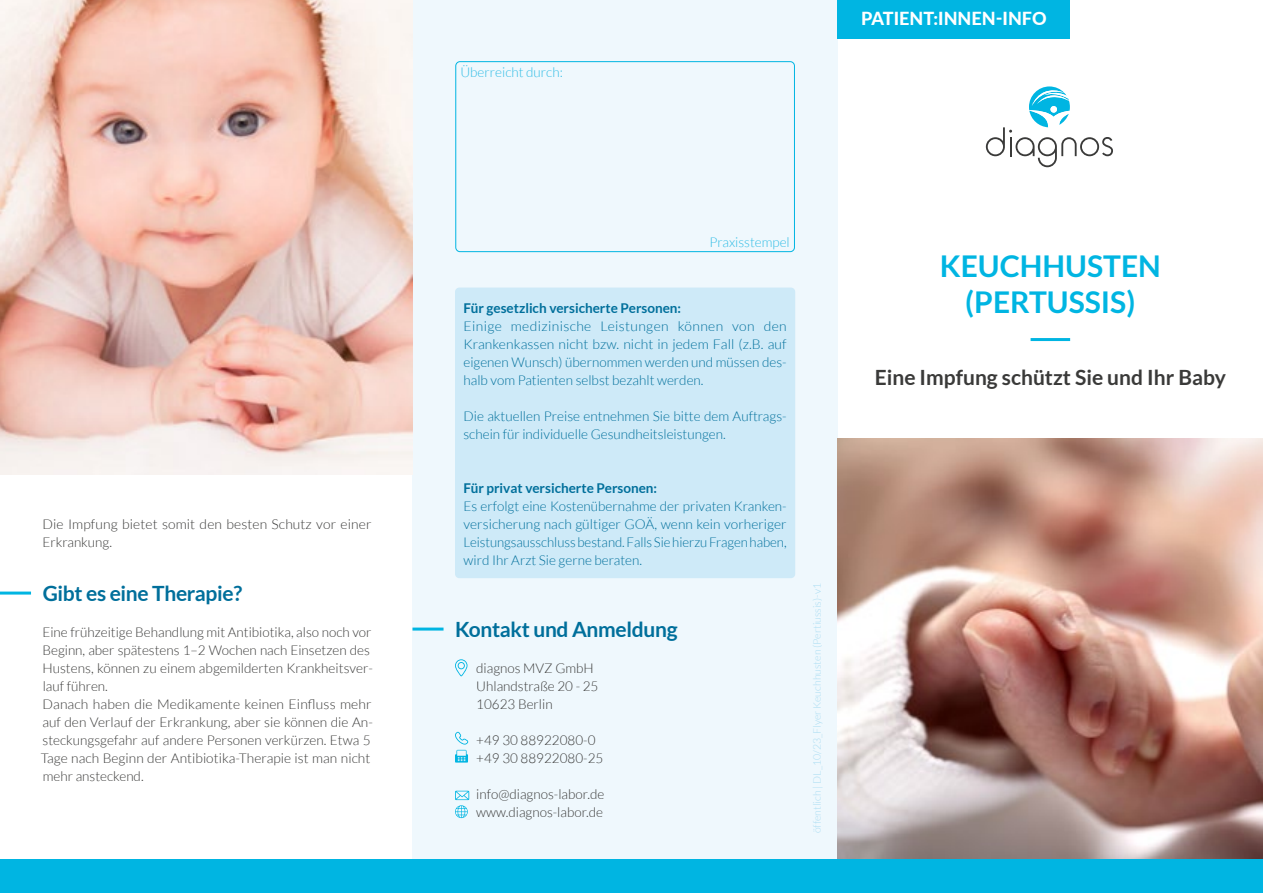
<style>
.page{position:relative;width:1263px;height:893px;background:#fff}
.page>*{position:absolute;margin:0;border:0;box-sizing:border-box;transform-origin:0 0}
.t1{font:700 30px/36px "Lato";color:#00b5e2;text-align:center}
.t2{font:700 21px "Lato";letter-spacing:-.015em;color:#006f9b}
.t3{font:700 21px "Lato";color:#3a3a39}
.t4{font:800 18px "Lato";color:#fff}
.t5{font:300 13.5px/18px "Lato";color:#3a3a39}
.t6{font:300 13.5px/18px "Lato";color:#006f9b;text-align:justify}
.t7{font:700 13.5px "Lato";color:#006f9b}
.t8{font:300 13.5px "Lato";color:#2fbce5}
.t9{font:300 10.5px "Lato";color:#a9dcf2}
</style>
<div class="page">
<div style="left:400px;top:859px;width:450px;height:34px;background:#00b5e2"></div>
<div style="left:825px;top:859px;width:438px;height:34px;background:#00b5e2"></div>
<div style="left:0;top:859px;width:425px;height:34px;background:#00b5e2"></div>
<div style="left:412px;top:0;width:426px;height:859px;background:#eff8fd"></div>
<img style="left:838px;top:439px;width:425px;height:420px">
<svg style="left:455px;top:659px;width:12px;height:17px"></svg>
<svg style="left:455px;top:732px;width:13px;height:31px"></svg>
<svg style="left:455px;top:791px;width:14px;height:27px"></svg>
<hr style="left:412px;top:628px;width:31px;height:3px;background:#00b5e2">
<hr style="left:1030px;top:338px;width:40px;height:3px;background:#00b5e2">
<div style="left:455px;top:288px;width:340px;height:290px;background:#ceeaf8;border-radius:4px"></div>
<div style="left:455px;top:61px;width:340px;height:191px;border:1px solid #00b5e2;border-radius:4px"></div>
<img style="left:0;top:0;width:412px;height:475px">
<svg style="left:986px;top:86px;width:127px;height:81px"></svg>
<hr style="left:0;top:592px;width:31px;height:3px;background:#00b5e2">
<div style="left:838px;top:0;width:232px;height:38px;background:#00b5e2"></div>
<p class="t5" style="left:42px;top:515px;width:331px">Die Impfung bietet somit den besten Schutz vor einer<br>Erkrankung.</p>
<h2 class="t2" style="left:43px;top:581px;width:201px">Gibt es eine Therapie?</h2>
<p class="t5" style="left:41px;top:623px;width:334px">Eine frühzeitige Behandlung mit Antibiotika, also noch vor Beginn, aber spätestens 1–2 Wochen nach Einsetzen des Hustens, können zu einem abgemilderten Krankheitsver&shy;lauf führen.<br>Danach haben die Medikamente keinen Einfluss mehr auf den Verlauf der Erkrankung, aber sie können die An&shy;steckungsgefahr auf andere Personen verkürzen. Etwa 5<br>Tage nach Beginn der Antibiotika-Therapie ist man nicht mehr ansteckend.</p>
<p class="t8" style="left:460px;top:65px;width:104px">Überreicht durch:</p>
<h3 class="t4" style="left:861px;top:5px;width:187px">PATIENT:INNEN-INFO</h3>
<p class="t8" style="left:709px;top:235px;width:82px">Praxisstempel</p>
<p class="t7" style="left:463px;top:300px;width:219px">Für gesetzlich versicherte Personen:</p>
<p class="t6" style="left:463px;top:317px;width:325px">Einige medizinische Leistungen können von den Krankenkassen nicht bzw. nicht in jedem Fall (z.B. auf eigenen Wunsch) übernommen werden und müssen des&shy;halb vom Patienten selbst bezahlt werden.</p>
<p class="t6" style="left:463px;top:407px;width:323px">Die aktuellen Preise entnehmen Sie bitte dem Auftrags&shy;schein für individuelle Gesundheitsleistungen.</p>
<p class="t7" style="left:463px;top:480px;width:195px">Für privat versicherte Personen:</p>
<p class="t6" style="left:463px;top:497px;width:325px">Es erfolgt eine Kostenübernahme der privaten Kranken&shy;versicherung nach gültiger GOÄ, wenn kein vorheriger Leistungsausschluss bestand. Falls Sie hierzu Fragen haben, wird Ihr Arzt Sie gerne beraten.</p>
<h2 class="t2" style="left:455px;top:617px;width:224px">Kontakt und Anmeldung</h2>
<p class="t5" style="left:476px;top:659px;width:124px">diagnos MVZ GmbH<br>Uhlandstraße 20 - 25<br>10623 Berlin</p>
<p class="t5" style="left:476px;top:731px;width:129px">+49 30 88922080-0 +49 30 88922080-25</p>
<p class="t5" style="left:476px;top:785px;width:129px">info@diagnos-labor.de www.diagnos-labor.de</p>
<p class="t9" style="left:811px;top:833px;width:252px;rotate:-90deg">öffentlich | DL_10/23_Flyer Keuchhusten (Pertiussis)-v1</p>
<h1 class="t1" style="left:940px;top:247px;width:223px">KEUCHHUSTEN (PERTUSSIS)</h1>
<h2 class="t3" style="left:875px;top:365px;width:353px">Eine Impfung schützt Sie und Ihr Baby</h2>
</div>
